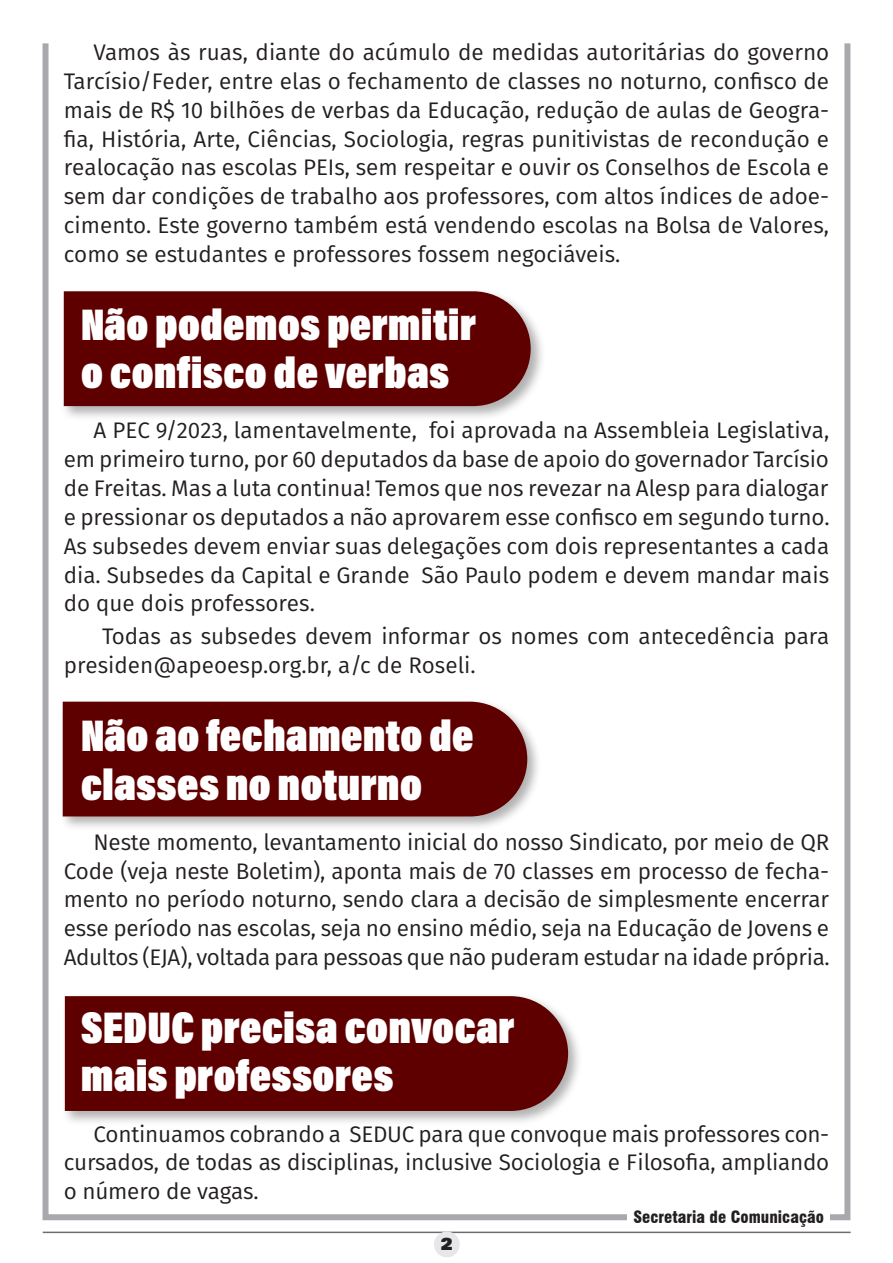
<style>
.page{position:relative;width:893px;height:1263px;background:#fff}
.page>*{position:absolute;margin:0;border:0;box-sizing:border-box;transform-origin:0 0}
.Subtítulo_2{font:900 45px/48.3px "Acumin Pro Cond";color:#fff}
.Corpo_do_texto{font:22.5px/28.8px "Fira Sans";color:#231f20;text-align:justify}
.t1{font:700 18px "U001 DOT Ultr";color:#231f20}
.t2{font:900 condensed 16.5px "Swiss 721 BT";color:#231f20}
</style>
<div class="page">
<div style="left:43px;top:40px;width:807px;height:1180px;border:6px solid #a8a9ad"></div>
<hr style="left:43px;top:1231px;width:808px;height:2px;background:#6c6d70">
<div style="left:434px;top:1231px;width:26px;height:26px;background:#e6e7e9;border-radius:50%"></div>
<div style="left:628px;top:1209px;width:202px;height:18px;background:#fff"></div>
<div style="left:61px;top:288px;width:485px;height:133px;background:#231f20;opacity:.35"></div>
<div style="left:64px;top:291px;width:467px;height:115px;background:#5f0000"></div>
<div style="left:60px;top:699px;width:483px;height:132px;background:#231f20;opacity:.35"></div>
<div style="left:63px;top:702px;width:464px;height:114px;background:#5f0000"></div>
<div style="left:62px;top:993px;width:521px;height:133px;background:#231f20;opacity:.35"></div>
<div style="left:65px;top:996px;width:503px;height:115px;background:#5f0000"></div>
<p class="Corpo_do_texto" style="left:64px;top:37px;width:767px;text-indent:30px">Vamos às ruas, diante do acúmulo de medidas autoritárias do governo Tarcísio/Feder, entre elas o fechamento de classes no noturno, confisco de mais de R$ 10 bilhões de verbas da Educação, redução de aulas de Geogra&shy;fia, História, Arte, Ciências, Sociologia, regras punitivistas de recondução e realocação nas escolas PEIs, sem respeitar e ouvir os Conselhos de Escola e sem dar condições de trabalho aos professores, com altos índices de adoe&shy;cimento. Este governo também está vendendo escolas na Bolsa de Valores, como se estudantes e professores fossem negociáveis.</p>
<p class="Subtítulo_2" style="left:81px;top:300px;width:397px">Não podemos permitir o confisco de verbas</p>
<p class="Corpo_do_texto" style="left:64px;top:416px;width:767px;text-indent:30px">A PEC 9/2023, lamentavelmente, foi aprovada na Assembleia Legislativa, em primeiro turno, por 60 deputados da base de apoio do governador Tarcísio de Freitas. Mas a luta continua! Temos que nos revezar na Alesp para dialogar e pressionar os deputados a não aprovarem esse confisco em segundo turno.<br>As subsedes devem enviar suas delegações com dois representantes a cada dia. Subsedes da Capital e Grande São Paulo podem e devem mandar mais do que dois professores.</p>
<p class="Corpo_do_texto" style="left:64px;top:622px;width:767px;text-indent:38px">Todas as subsedes devem informar os nomes com antecedência para presiden@apeoesp.org.br, a/c de Roseli.</p>
<p class="Subtítulo_2" style="left:81px;top:711px;width:395px">Não ao fechamento de classes no noturno</p>
<p class="Corpo_do_texto" style="left:64px;top:827px;width:767px;text-indent:30px">Neste momento, levantamento inicial do nosso Sindicato, por meio de QR Code (veja neste Boletim), aponta mais de 70 classes em processo de fecha&shy;mento no período noturno, sendo clara a decisão de simplesmente encerrar esse período nas escolas, seja no ensino médio, seja na Educação de Jovens e Adultos (EJA), voltada para pessoas que não puderam estudar na idade própria.</p>
<p class="Subtítulo_2" style="left:81px;top:1003px;width:435px">SEDUC precisa convocar mais professores</p>
<p class="Corpo_do_texto" style="left:64px;top:1119px;width:767px;text-indent:30px">Continuamos cobrando a SEDUC para que convoque mais professores con&shy;cursados, de todas as disciplinas, inclusive Sociologia e Filosofia, ampliando o número de vagas.</p>
<p class="t1" style="left:441px;top:1233px;width:13px">2</p>
<p class="t2" style="left:633px;top:1207px;width:192px">Secretaria de Comunicação</p>
</div>
